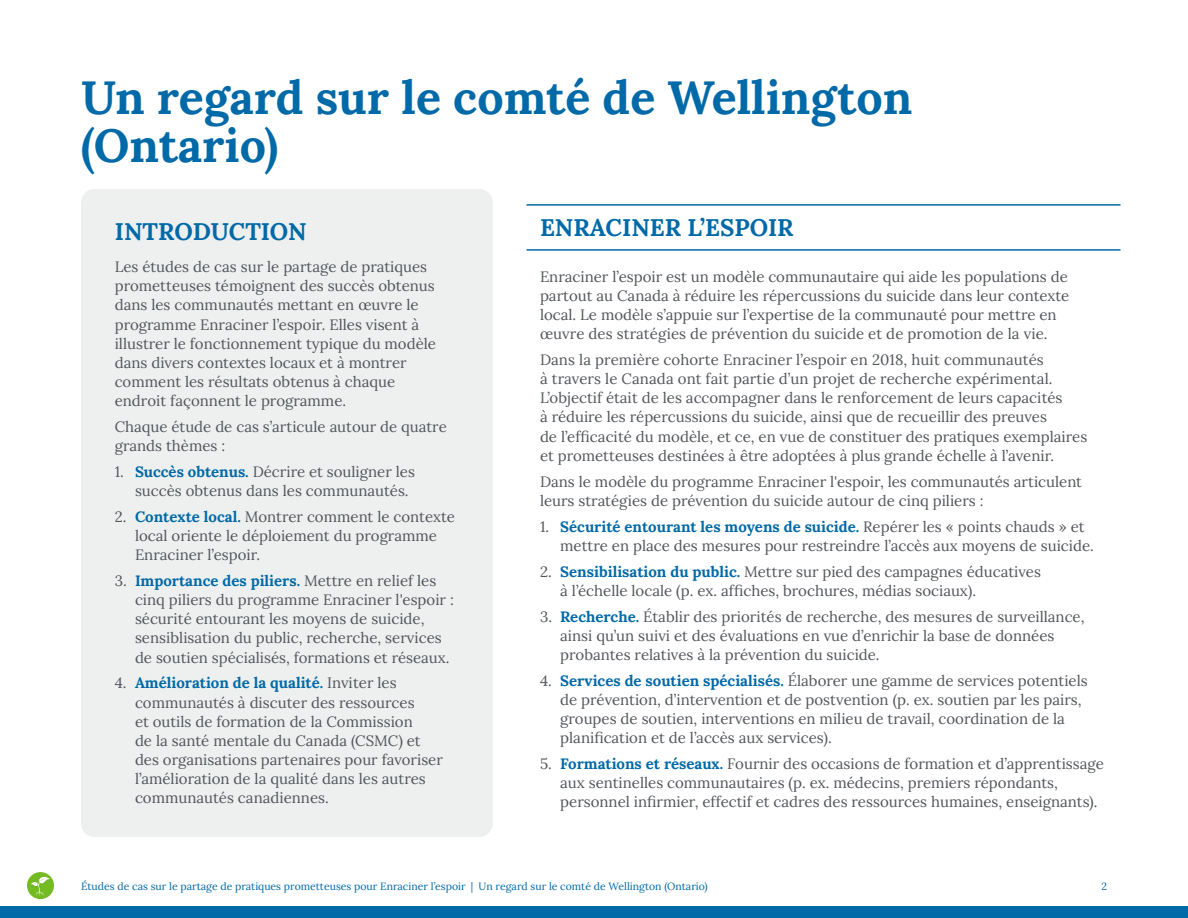
<style>
.page{position:relative;width:1188px;height:918px;background:#fff}
.page>*{position:absolute;margin:0;border:0;box-sizing:border-box;transform-origin:0 0}
.t1{font:700 46.5px/48px "Lora";color:#0069a7}
.H2_-_À_propos{font:700 24px "Lora";color:#0069a7}
.P_-_Numbered_list{font:15px/19.2px "Lora";color:#52555b}
.P_-_Paragraphe{font:15px/19.2px "Lora";color:#52555b}
.t2{font:10.5px "Lora";color:#0069a7}
.s1{font-weight:700;color:#0069a7}
</style>
<div class="page">
<div style="left:27px;top:872px;width:27px;height:27px;background:#74bb23;border-radius:50%"></div>
<svg style="left:31px;top:877px;width:19px;height:20px"></svg>
<div style="left:0;top:906px;width:1188px;height:12px;background:#0069a7"></div>
<div style="left:81px;top:189px;width:412px;height:648px;background:#eef0f0;border-radius:14px"></div>
<hr style="left:526px;top:204px;width:594px;height:2px;background:#0069a7">
<hr style="left:526px;top:249px;width:594px;height:2px;background:#0069a7">
<h1 class="t1" style="left:81px;top:69px;width:833px">Un regard sur le comté de Wellington (Ontario)</h1>
<h2 class="H2_-_À_propos" style="left:115px;top:211px;width:193px">INTRODUCTION</h2>
<p class="P_-_Paragraphe" style="left:115px;top:256px;width:323px">Les études de cas sur le partage de pratiques prometteuses témoignent des succès obtenus dans les communautés mettant en œuvre le programme Enraciner l’espoir. Elles visent à illustrer le fonctionnement typique du modèle dans divers contextes locaux et à montrer comment les résultats obtenus à chaque endroit façonnent le programme.</p>
<p class="P_-_Paragraphe" style="left:115px;top:416px;width:334px">Chaque étude de cas s’articule autour de quatre grands thèmes :</p>
<p class="P_-_Numbered_list" style="left:135px;top:461px;width:282px;text-indent:-20px">1. <span class="s1">Succès obtenus.</span> Décrire et souligner les succès obtenus dans les communautés.</p>
<p class="P_-_Numbered_list" style="left:135px;top:506px;width:321px;text-indent:-20px">2. <span class="s1">Contexte local.</span> Montrer comment le contexte local oriente le déploiement du programme<br>Enraciner l’espoir.</p>
<p class="P_-_Numbered_list" style="left:135px;top:570px;width:320px;text-indent:-20px">3. <span class="s1">Importance des piliers.</span> Mettre en relief les cinq piliers du programme Enraciner l'espoir : sécurité entourant les moyens de suicide, sensiblisation du public, recherche, services de soutien spécialisés, formations et réseaux.</p>
<p class="P_-_Numbered_list" style="left:135px;top:673px;width:309px;text-indent:-20px">4. <span class="s1">Amélioration de la qualité.</span> Inviter les communautés à discuter des ressources<br>et outils de formation de la Commission<br>de la santé mentale du Canada (CSMC) et des organisations partenaires pour favoriser l’amélioration de la qualité dans les autres communautés canadiennes.</p>
<h2 class="H2_-_À_propos" style="left:540px;top:207px;width:255px">ENRACINER L’ESPOIR</h2>
<p class="P_-_Paragraphe" style="left:540px;top:266px;width:531px">Enraciner l’espoir est un modèle communautaire qui aide les populations de partout au Canada à réduire les répercussions du suicide dans leur contexte local. Le modèle s’appuie sur l’expertise de la communauté pour mettre en œuvre des stratégies de prévention du suicide et de promotion de la vie.</p>
<p class="P_-_Paragraphe" style="left:540px;top:349px;width:549px">Dans la première cohorte Enraciner l’espoir en 2018, huit communautés<br>à travers le Canada ont fait partie d’un projet de recherche expérimental.<br>L’objectif était de les accompagner dans le renforcement de leurs capacités<br>à réduire les répercussions du suicide, ainsi que de recueillir des preuves<br>de l’efficacité du modèle, et ce, en vue de constituer des pratiques exemplaires et prometteuses destinées à être adoptées à plus grande échelle à l’avenir.</p>
<p class="P_-_Paragraphe" style="left:540px;top:471px;width:544px">Dans le modèle du programme Enraciner l'espoir, les communautés articulent leurs stratégies de prévention du suicide autour de cinq piliers :</p>
<p class="P_-_Numbered_list" style="left:560px;top:516px;width:535px;text-indent:-20px">1. <span class="s1">Sécurité entourant les moyens de suicide.</span> Repérer les « points chauds » et mettre en place des mesures pour restreindre l’accès aux moyens de suicide.</p>
<p class="P_-_Numbered_list" style="left:560px;top:561px;width:482px;text-indent:-20px">2. <span class="s1">Sensibilisation du public.</span> Mettre sur pied des campagnes éducatives à l’échelle locale (p. ex. affiches, brochures, médias sociaux).</p>
<p class="P_-_Numbered_list" style="left:560px;top:606px;width:526px;text-indent:-20px">3. <span class="s1">Recherche.</span> Établir des priorités de recherche, des mesures de surveillance, ainsi qu’un suivi et des évaluations en vue d’enrichir la base de données probantes relatives à la prévention du suicide.</p>
<p class="P_-_Numbered_list" style="left:560px;top:670px;width:529px;text-indent:-20px">4. <span class="s1">Services de soutien spécialisés.</span> Élaborer une gamme de services potentiels de prévention, d’intervention et de postvention (p. ex. soutien par les pairs, groupes de soutien, interventions en milieu de travail, coordination de la planification et de l’accès aux services).</p>
<p class="P_-_Numbered_list" style="left:560px;top:753px;width:545px;text-indent:-20px">5. <span class="s1">Formations et réseaux.</span> Fournir des occasions de formation et d’apprentissage aux sentinelles communautaires (p. ex. médecins, premiers répondants, personnel infirmier, effectif et cadres des ressources humaines, enseignants).</p>
<p class="t2" style="left:81px;top:878px;width:628px">Études de cas sur le partage de pratiques prometteuses pour Enraciner l’espoir | Un regard sur le comté de Wellington (Ontario)</p>
<p class="t2" style="left:1101px;top:878px;width:7px">2</p>
</div>
